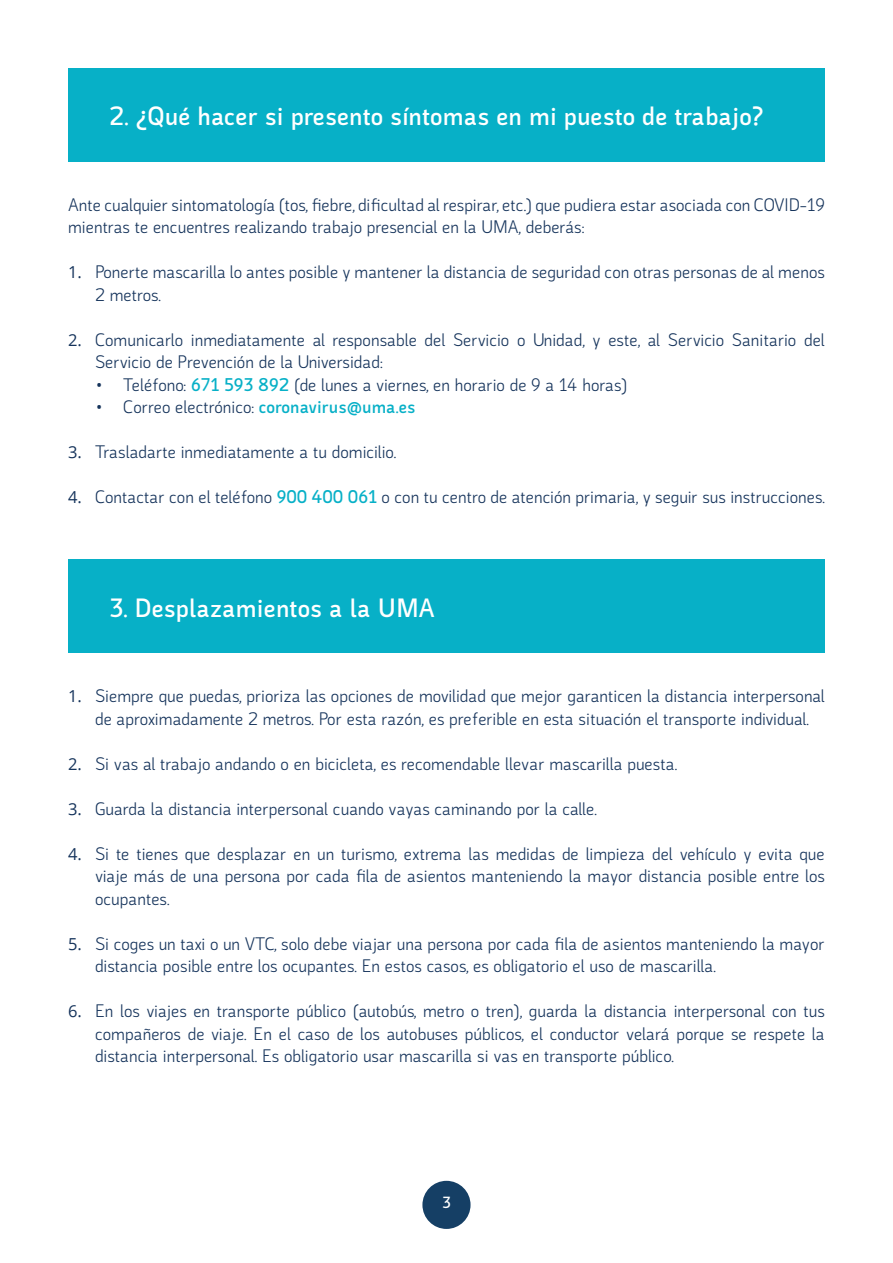
<style>
.page{position:relative;width:893px;height:1263px;background:#fff}
.page>*{position:absolute;margin:0;border:0;box-sizing:border-box;transform-origin:0 0}
.t1{font:27px "Malacitana Sans Bold";color:#fff}
.NUMEROS{font:18.75px/22.5px "Malacitana Sans Regular";color:#15335b}
.t2{font:16.5px "Malacitana Sans Bold";color:#fff}
.s1{font-family:"Open Sans";font-size:16.5px}
.s2{font-family:"Malacitana Sans Bold";color:#07b0c7}
</style>
<div class="page">
<div style="left:422px;top:1181px;width:49px;height:48px;background:#153f65;border-radius:50%"></div>
<div style="left:68px;top:68px;width:757px;height:94px;background:#07b0c7"></div>
<div style="left:68px;top:559px;width:757px;height:94px;background:#07b0c7"></div>
<p class="t1" style="left:109px;top:97px;width:656px">2. ¿Qué hacer si presento síntomas en mi puesto de trabajo?</p>
<p class="NUMEROS" style="left:68px;top:192px;width:758px">Ante cualquier sintomatología (tos, fiebre, dificultad al respirar, etc.) que pudiera estar asociada con COVID-19 mientras te encuentres realizando trabajo presencial en la UMA, deberás:</p>
<p class="NUMEROS" style="left:95px;top:259px;width:731px;text-indent:-27px"><span class="s1">1.</span> Ponerte mascarilla lo antes posible y mantener la distancia de seguridad con otras personas de al menos<br>2 metros.</p>
<p class="NUMEROS" style="left:95px;top:327px;width:731px;text-indent:-27px"><span class="s1">2.</span> Comunicarlo inmediatamente al responsable del Servicio o Unidad, y este, al Servicio Sanitario del<br>Servicio de Prevención de la Universidad:</p>
<p class="NUMEROS" style="left:96px;top:372px;width:533px"><span class="s1">•</span> Teléfono: <span class="s2">671 593 892</span> (de lunes a viernes, en horario de 9 a 14 horas)</p>
<p class="NUMEROS" style="left:96px;top:394px;width:321px"><span class="s1">•</span> Correo electrónico: <span class="s2">coronavirus@uma.es</span></p>
<p class="NUMEROS" style="left:68px;top:439px;width:330px"><span class="s1">3.</span> Trasladarte inmediatamente a tu domicilio.</p>
<p class="NUMEROS" style="left:68px;top:484px;width:758px"><span class="s1">4.</span> Contactar con el teléfono <span class="s2">900 400 061</span> o con tu centro de atención primaria, y seguir sus instrucciones.</p>
<p class="t1" style="left:109px;top:588px;width:327px">3. Desplazamientos a la UMA</p>
<p class="NUMEROS" style="left:68px;top:683px;width:758px;text-align:center"><span class="s1">1.</span> Siempre que puedas, prioriza las opciones de movilidad que mejor garanticen la distancia interpersonal de aproximadamente 2 metros. Por esta razón, es preferible en esta situación el transporte individual.</p>
<p class="NUMEROS" style="left:68px;top:751px;width:611px"><span class="s1">2.</span> Si vas al trabajo andando o en bicicleta, es recomendable llevar mascarilla puesta.</p>
<p class="NUMEROS" style="left:68px;top:796px;width:530px"><span class="s1">3.</span> Guarda la distancia interpersonal cuando vayas caminando por la calle.</p>
<p class="NUMEROS" style="left:95px;top:841px;width:731px;text-align:justify;text-indent:-27px"><span class="s1">4.</span> Si te tienes que desplazar en un turismo, extrema las medidas de limpieza del vehículo y evita que viaje más de una persona por cada fila de asientos manteniendo la mayor distancia posible entre los ocupantes.</p>
<p class="NUMEROS" style="left:95px;top:931px;width:731px;text-indent:-27px"><span class="s1">5.</span> Si coges un taxi o un VTC, solo debe viajar una persona por cada fila de asientos manteniendo la mayor distancia posible entre los ocupantes. En estos casos, es obligatorio el uso de mascarilla.</p>
<p class="NUMEROS" style="left:95px;top:998px;width:731px;text-align:justify;text-indent:-27px"><span class="s1">6.</span> En los viajes en transporte público (autobús, metro o tren), guarda la distancia interpersonal con tus compañeros de viaje. En el caso de los autobuses públicos, el conductor velará porque se respete la distancia interpersonal. Es obligatorio usar mascarilla si vas en transporte público.</p>
<p class="t2" style="left:442px;top:1191px;width:10px">3</p>
</div>
